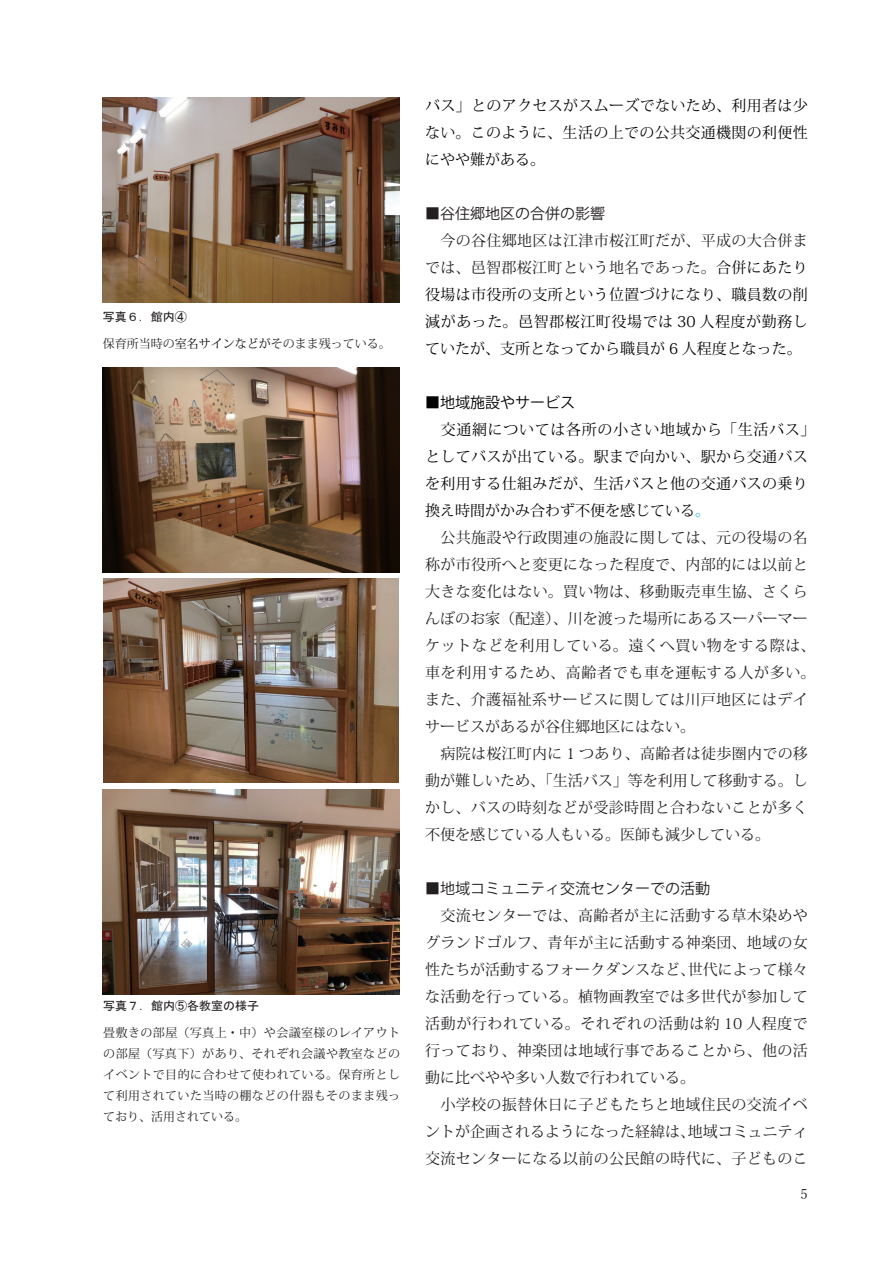
<style>
.page{position:relative;width:893px;height:1263px;background:#fff}
.page>*{position:absolute;margin:0;border:0;box-sizing:border-box;transform-origin:0 0}
.t1{font:15px/27px "Koz Min Pr 6 N";letter-spacing:.02em;color:#231f20}
.t2{font:15px/27px "Koz Min Pr 6 N";letter-spacing:.02em;color:#030303;text-align:justify}
.t3{font:15px "Koz Go Pro";color:#231f20}
.t4{font:15px "Koz Go Pro";color:#030303}
.t5{font:13.5px "Yu Mincho";color:#231f20}
.t6{font:12px/21px "Koz Min Pr 6 N";letter-spacing:.03em;color:#231f20;text-align:justify}
.t7{font:12px "Koz Min Pr 6 N";color:#231f20}
.t8{font:12px "MS Gothic";color:#231f20}
.s1{color:#030303}
.s2{color:#231f20}
.s3{font-family:"Koz Min Pr 6 N"}
.s4{color:#00aeef}
</style>
<div class="page">
<img style="left:103px;top:578px;width:296px;height:204px">
<img style="left:103px;top:368px;width:296px;height:204px">
<img style="left:103px;top:790px;width:296px;height:204px">
<img style="left:103px;top:98px;width:296px;height:204px">
<p class="t8" style="left:103px;top:310px;width:85px">写真６．館内④</p>
<p class="t7" style="left:103px;top:337px;width:289px">保育所当時の<span class="s1">室名サインなどが</span>そのまま残っている。</p>
<p class="t8" style="left:103px;top:999px;width:157px">写真７．館内⑤各教室の様子</p>
<p class="t6" style="left:103px;top:1022px;width:298px">畳敷きの部屋（写真上・中）や会議室様のレイアウトの部屋（写真下）があり、それぞれ会議や教室などのイベントで目的に合わせて使われている。保育所として利用されていた当時の棚などの什器もそのまま残っており、活用されている。</p>
<p class="t2" style="left:425px;top:92px;width:384px">バス」とのアクセスがスムーズでないため、利用者は少ない。このように、生活の上での公共交通機関の利便性にやや難がある。</p>
<p class="t3" style="left:425px;top:204px;width:181px">■谷住郷地区の合併の影響</p>
<p class="t2" style="left:425px;top:227px;width:384px"><span class="s2">　今の谷住郷地区は江津市桜江町だが、平成の大合併までは、邑智郡桜江町という地名であった。</span>合併にあたり役場は市役所の支所という位置づけになり、職員数の削減があった。邑智郡桜江町役場では 30 人程度が勤務していたが、支所となってから職員が 6 人程度となった。</p>
<p class="t4" style="left:425px;top:393px;width:151px"><span class="s3">■</span>地域施設やサービス</p>
<p class="t1" style="left:425px;top:416px;width:392px"><span class="s1">　交通網については各所の小さい地域から「生活バス」としてバスが出ている。駅まで向かい、駅から交通バスを利用する仕組みだが、生活バスと他の交通バスの乗り換え時間がかみ合わず不便を感じている</span><span class="s4">。<br></span>　公共施設や行政関連の施設に関しては、元の役場の名称が市役所へと変更になった程度で、内部的には以前と大きな変化はない。買い物は、移動販売車生協、さくらんぼのお家（配達）、川を渡った場所にあるスーパーマーケットなどを利用している。遠くへ買い物をする際は、車を利用するため、高齢者でも車を運転する人が多い。また、介護福祉系サービスに関しては川戸地区にはデイサービスがあるが谷住郷地区にはない。<br>　病院は桜江町内に 1 つあり、高齢者は徒歩圏内での移動が難しいため、「生活バス」等を利用して移動する。しかし、バスの時刻などが受診時間と合わないことが多く不便を感じている人もいる。医師も減少している。</p>
<p class="t3" style="left:425px;top:879px;width:286px">■地域コミュニティ交流センターでの活動</p>
<p class="t1" style="left:425px;top:902px;width:384px">　交流センターでは、高齢者が主に活動する草木染めやグランドゴルフ、青年が主に活動する神楽団、地域の女性たちが活動するフォークダンスなど、世代によって様々な活動を行っている。植物画教室では多世代が参加して活動が行われている。それぞれの活動は約 10 人程度で行っており、神楽団は地域行事であることから、他の活動に比べやや多い人数で行われている。<br>　小学校の振替休日に子どもたちと地域住民の交流イベントが企画されるようになった経緯は、地域コミュニティ交流センターになる以前の公民館の時代に、子どものこ</p>
<p class="t5" style="left:801px;top:1182px;width:9px">5</p>
</div>
